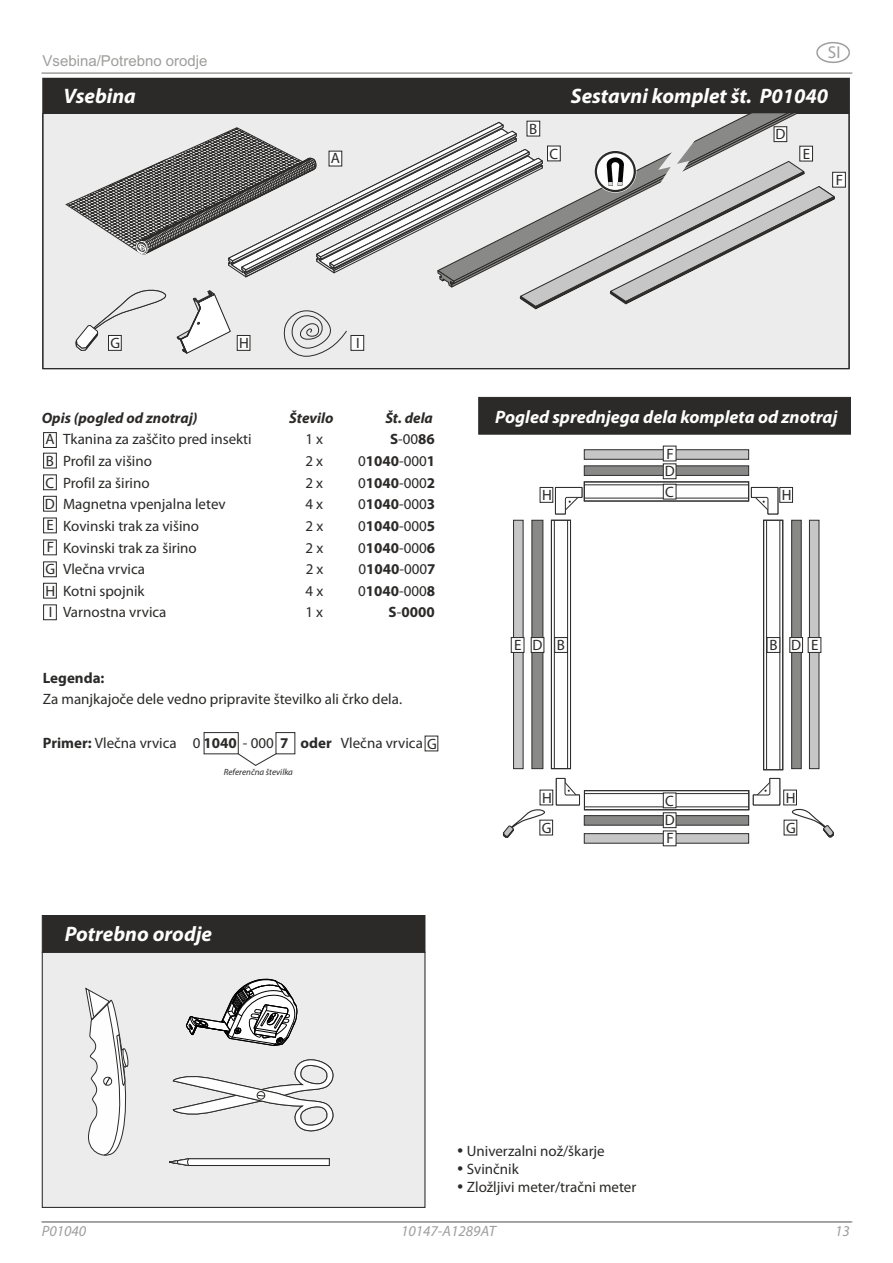
<style>
.page{position:relative;width:893px;height:1263px;background:#fff}
.page>*{position:absolute;margin:0;border:0;box-sizing:border-box;transform-origin:0 0}
.t1{font:italic 700 21px "Myriad Pro";color:#fefefe}
.t2{font:italic 700 18px "Myriad Pro";color:#fefefe}
.t3{font:17.25px "Myriad Pro";color:#9e9e9d}
.t4{font:15px/21.6px "Myriad Pro";color:#2b2a29;text-align:justify}
.t5{font:700 15px/21.6px "Myriad Pro";color:#2b2a29;text-align:right}
.t6{font:italic 700 15px "Myriad Pro";color:#2b2a29}
.t7{font:15px "Arial";color:#9e9e9d}
.t8{font:italic 15px "Myriad Pro";color:#9e9e9d}
.t9{font:italic 9px "Myriad Pro";color:#2b2a29}
.s1{font-style:italic}
.s2{font-weight:400}
.s3{font-weight:700}
</style>
<div class="page">
<hr style="left:42px;top:72px;width:810px;height:2px;background:#9e9e9d">
<hr style="left:42px;top:1221px;width:810px;height:1px;background:#9e9e9d">
<svg style="left:816px;top:42px;width:34px;height:21px"></svg>
<div style="left:45px;top:115px;width:802px;height:252px;background:#ececec"></div>
<svg style="left:451px;top:114px;width:349px;height:7px;background:#dbdbda"></svg>
<div style="left:42px;top:77px;width:808px;height:37px;background:#2b2a29"></div>
<svg style="left:66px;top:121px;width:780px;height:236px;background:#d1d1d1"></svg>
<div style="left:478px;top:397px;width:373px;height:38px;background:#2b2a29"></div>
<svg style="left:586px;top:792px;width:161px;height:16px"></svg>
<div style="left:584px;top:790px;width:165px;height:20px;border:1px solid #2d2b2d"></div>
<hr style="left:584px;top:806px;width:165px;height:1px;background:#2d2b2d">
<hr style="left:584px;top:793px;width:165px;height:1px;background:#2d2b2d">
<svg style="left:586px;top:483px;width:161px;height:15px"></svg>
<div style="left:584px;top:481px;width:165px;height:20px;border:1px solid #2d2b2d"></div>
<hr style="left:584px;top:484px;width:165px;height:1px;background:#2d2b2d">
<hr style="left:584px;top:498px;width:165px;height:1px;background:#2d2b2d">
<div style="left:513px;top:520px;width:10px;height:249px;background:#c6c6c6;border:1px solid #2d2b2d"></div>
<div style="left:584px;top:465px;width:165px;height:11px;background:#898988;border:1px solid #2d2b2d"></div>
<div style="left:584px;top:449px;width:165px;height:11px;background:#c6c6c6;border:1px solid #2d2b2d"></div>
<div style="left:584px;top:815px;width:165px;height:10px;background:#898988;border:1px solid #2d2b2d"></div>
<div style="left:584px;top:833px;width:165px;height:10px;background:#c6c6c6;border:1px solid #2d2b2d"></div>
<svg style="left:511px;top:637px;width:13px;height:16px"></svg>
<svg style="left:663px;top:446px;width:13px;height:53px"></svg>
<svg style="left:663px;top:792px;width:13px;height:54px"></svg>
<svg style="left:751px;top:487px;width:70px;height:282px"></svg>
<svg style="left:503px;top:778px;width:77px;height:60px"></svg>
<svg style="left:752px;top:778px;width:82px;height:60px"></svg>
<svg style="left:531px;top:487px;width:52px;height:282px"></svg>
<div style="left:41px;top:953px;width:385px;height:255px;background:#ececec"></div>
<div style="left:41px;top:915px;width:385px;height:38px;background:#2b2a29"></div>
<svg style="left:166px;top:1158px;width:164px;height:8px"></svg>
<svg style="left:85px;top:988px;width:46px;height:172px"></svg>
<svg style="left:173px;top:1059px;width:161px;height:73px"></svg>
<svg style="left:186px;top:979px;width:111px;height:67px"></svg>
<svg style="left:43px;top:432px;width:14px;height:36px"></svg>
<svg style="left:43px;top:474px;width:14px;height:16px"></svg>
<svg style="left:43px;top:539px;width:14px;height:16px"></svg>
<svg style="left:43px;top:561px;width:14px;height:16px"></svg>
<svg style="left:43px;top:583px;width:14px;height:15px"></svg>
<svg style="left:43px;top:604px;width:14px;height:16px"></svg>
<svg style="left:43px;top:496px;width:14px;height:37px"></svg>
<div style="left:204px;top:732px;width:34px;height:22px;border:1px solid #2b2a29"></div>
<svg style="left:238px;top:753px;width:38px;height:13px"></svg>
<svg style="left:425px;top:736px;width:13px;height:15px"></svg>
<p class="t7" style="left:43px;top:55px;width:167px">Vsebina/Potrebno orodje</p>
<p class="t3" style="left:828px;top:45px;width:14px">SI</p>
<h1 class="t1" style="left:64px;top:88px;width:74px">Vsebina</h1>
<h1 class="t1" style="left:571px;top:88px;width:259px">Sestavni komplet št. P01040</h1>
<p class="t4" style="left:775px;top:125px;width:11px">D</p>
<p class="t4" style="left:529px;top:119px;width:10px">B</p>
<p class="t4" style="left:331px;top:148px;width:11px">A</p>
<p class="t4" style="left:549px;top:144px;width:10px">C</p>
<p class="t4" style="left:803px;top:144px;width:9px">E</p>
<p class="t4" style="left:836px;top:170px;width:9px">F</p>
<p class="t4" style="left:110px;top:333px;width:11px">G</p>
<p class="t4" style="left:239px;top:333px;width:11px">H</p>
<p class="t4" style="left:356px;top:333px;width:5px">I</p>
<p class="t6" style="left:42px;top:412px;width:157px">Opis (pogled od znotraj)</p>
<p class="t6" style="left:289px;top:412px;width:46px">Število</p>
<p class="t4" style="left:305px;top:430px;width:19px">1 x</p>
<p class="t4" style="left:63px;top:430px;width:190px;text-align:left">Tkanina za zaščito pred insekti<br>Profil za višino<br>Profil za širino<br>Magnetna vpenjalna letev<br>Kovinski trak za višino<br>Kovinski trak za širino<br>Vlečna vrvica<br>Kotni spojnik<br>Varnostna vrvica</p>
<p class="t4" style="left:45px;top:430px;width:11px">A B C</p>
<p class="t4" style="left:46px;top:516px;width:11px">E F G H I</p>
<p class="t4" style="left:305px;top:451px;width:20px">2 x 2 x 4 x 2 x 2 x 2 x 4 x 1 x</p>
<p class="t4" style="left:45px;top:494px;width:11px">D</p>
<p class="t5" style="left:358px;top:409px;width:79px"><span class="s1">Št. dela<br></span>S<span class="s2">-00</span>86<br><span class="s2">0</span>1040<span class="s2">-000</span>1<br><span class="s2">0</span>1040<span class="s2">-000</span>2<br><span class="s2">0</span>1040<span class="s2">-000</span>3<br><span class="s2">0</span>1040<span class="s2">-000</span>5<br><span class="s2">0</span>1040<span class="s2">-000</span>6<br><span class="s2">0</span>1040<span class="s2">-000</span>7<br><span class="s2">0</span>1040<span class="s2">-000</span>8<br>S<span class="s2">-</span>0000</p>
<p class="t5" style="left:43px;top:669px;width:63px">Legenda:</p>
<p class="t4" style="left:43px;top:690px;width:361px">Za manjkajoče dele vedno pripravite številko ali črko dela.</p>
<p class="t4" style="left:43px;top:733px;width:396px"><span class="s3">Primer:</span> Vlečna vrvica 0 <span class="s3">1040</span> - 000 <span class="s3">7 oder</span> Vlečna vrvica G</p>
<p class="t9" style="left:224px;top:768px;width:71px">Referenčna številka</p>
<h1 class="t1" style="left:65px;top:925px;width:149px">Potrebno orodje</h1>
<p class="t2" style="left:495px;top:409px;width:344px">Pogled sprednjega dela kompleta od znotraj</p>
<p class="t4" style="left:666px;top:444px;width:9px">F</p>
<p class="t4" style="left:542px;top:485px;width:11px">H</p>
<p class="t4" style="left:665px;top:462px;width:11px">D</p>
<p class="t4" style="left:665px;top:482px;width:10px">C</p>
<p class="t4" style="left:782px;top:485px;width:11px">H</p>
<p class="t4" style="left:514px;top:635px;width:9px">E</p>
<p class="t4" style="left:811px;top:635px;width:9px">E</p>
<p class="t4" style="left:533px;top:636px;width:11px">D</p>
<p class="t4" style="left:791px;top:636px;width:11px">D</p>
<p class="t4" style="left:557px;top:636px;width:10px">B</p>
<p class="t4" style="left:769px;top:636px;width:10px">B</p>
<p class="t4" style="left:542px;top:788px;width:11px">H</p>
<p class="t4" style="left:786px;top:788px;width:11px">H</p>
<p class="t4" style="left:542px;top:818px;width:11px">G</p>
<p class="t4" style="left:786px;top:818px;width:11px">G</p>
<p class="t4" style="left:665px;top:791px;width:10px">C</p>
<p class="t4" style="left:665px;top:811px;width:11px">D</p>
<p class="t4" style="left:666px;top:829px;width:9px">F</p>
<p class="t4" style="left:467px;top:1143px;width:171px;line-height:18px;text-align:left">Univerzalni nož/škarje<br>Svinčnik<br>Zložljivi meter/tračni meter</p>
<p class="t8" style="left:42px;top:1225px;width:46px">P01040</p>
<p class="t8" style="left:401px;top:1225px;width:96px">10147-A1289AT</p>
<p class="t8" style="left:835px;top:1225px;width:16px">13</p>
</div>
